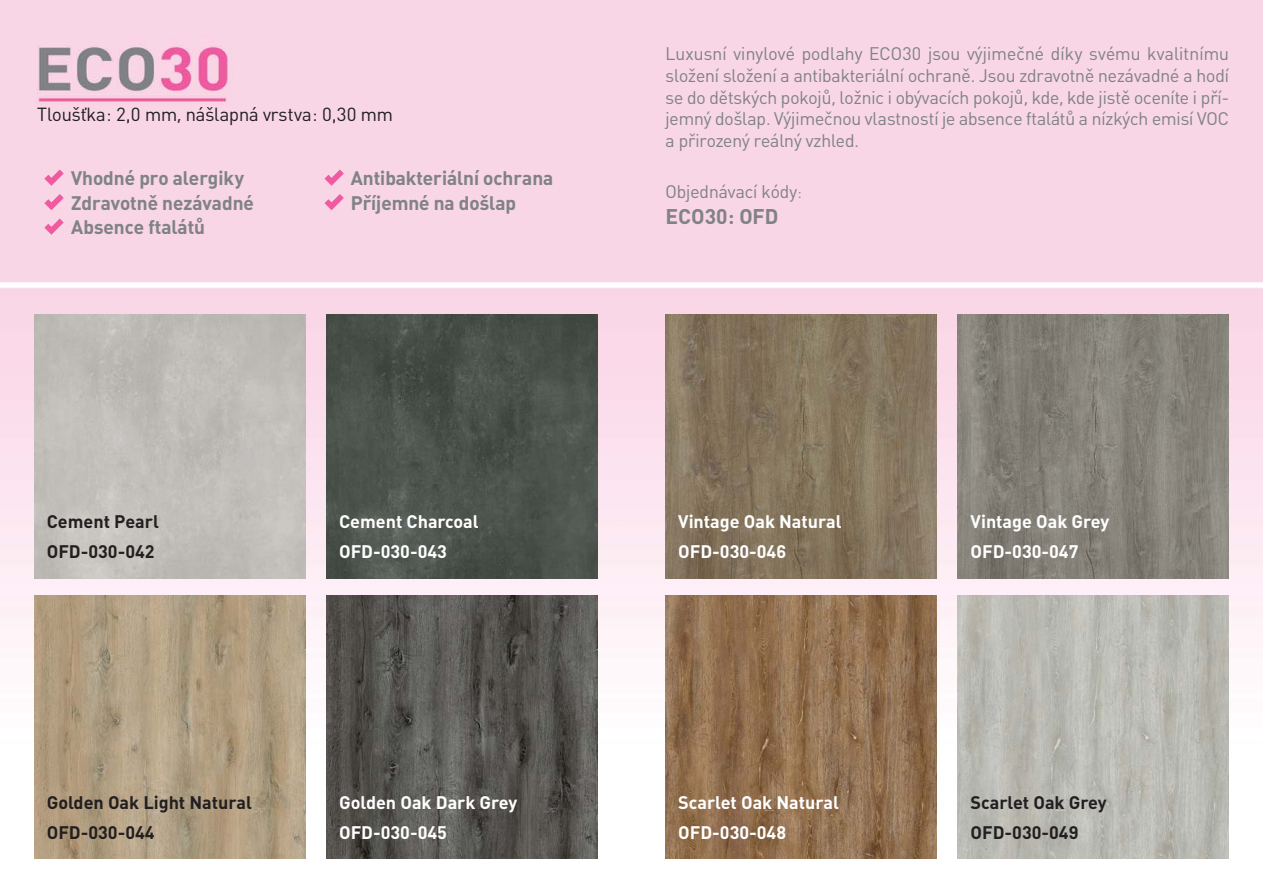
<style>
.page{position:relative;width:1263px;height:893px;background:#fff}
.page>*{position:absolute;margin:0;border:0;box-sizing:border-box;transform-origin:0 0}
.t1{font:700 21px "CADIN";color:#808285}
.t2{font:700 19.35px/24.5px "CA Info Type CE";color:#808285}
.t3{font:18.75px "CA Info Type CE";color:#231f20}
.t4{font:18px/21.6px "CA Info Type CE";color:#808285;text-align:justify}
.t5{font:700 18px/30px "CADIN";color:#fff}
.t6{font:700 18px/30px "CADIN";color:#231f20}
.s1{font-family:"CADIN"}
.s2{font-size:15px}
.s3{font-family:"CA Info Type CE"}
</style>
<div class="page">
<img style="left:0;top:0;width:1263px;height:859px">
<img style="left:34px;top:595px;width:271px;height:264px">
<img style="left:326px;top:595px;width:271px;height:264px">
<img style="left:34px;top:315px;width:271px;height:263px">
<img style="left:326px;top:315px;width:271px;height:263px">
<img style="left:665px;top:595px;width:271px;height:264px">
<img style="left:958px;top:595px;width:271px;height:264px">
<img style="left:665px;top:315px;width:271px;height:263px">
<img style="left:958px;top:315px;width:271px;height:263px">
<svg style="left:44px;top:170px;width:20px;height:16px"></svg>
<svg style="left:44px;top:194px;width:20px;height:16px"></svg>
<svg style="left:44px;top:218px;width:20px;height:17px"></svg>
<svg style="left:324px;top:170px;width:20px;height:16px"></svg>
<svg style="left:324px;top:194px;width:20px;height:16px"></svg>
<p class="t3" style="left:37px;top:107px;width:357px">Tloušťka: <span class="s1">2,0</span> mm, nášlapná vrstva: <span class="s1">0,30</span> mm</p>
<p class="t2" style="left:71px;top:168px;width:184px">Vhodné pro alergiky<br>Zdravotně nezávadné<br>Absence ftalátů</p>
<p class="t2" style="left:351px;top:168px;width:204px">Antibakteriální ochrana<br>Příjemné na došlap</p>
<p class="t6" style="left:47px;top:509px;width:114px">Cement Pearl<br>OFD-030-042</p>
<p class="t5" style="left:339px;top:509px;width:141px">Cement Charcoal<br>OFD-030-043</p>
<p class="t6" style="left:47px;top:789px;width:207px">Golden Oak Light Natural<br>OFD-030-044</p>
<p class="t5" style="left:339px;top:789px;width:180px">Golden Oak Dark Grey<br>OFD-030-045</p>
<p class="t4" style="left:665px;top:45px;width:565px">Luxusní vinylové podlahy ECO<span class="s1">30</span> jsou výjimečné díky svému kvalitnímu složení složení a antibakteriální ochraně. Jsou zdravotně nezávadné a hodí se do dětských pokojů, ložnic i obývacích pokojů, kde, kde jistě oceníte i pří&shy;jemný došlap. Výjimečnou vlastností je absence ftalátů a nízkých emisí VOC a přirozený reálný vzhled.</p>
<p class="t4" style="left:665px;top:183px;width:138px">Objednávací kódy<span class="s2">:</span></p>
<p class="t1" style="left:665px;top:209px;width:114px">ECO30<span class="s3">: OFD</span></p>
<p class="t5" style="left:678px;top:509px;width:165px">Vintage Oak Natural<br>OFD-030-046</p>
<p class="t5" style="left:971px;top:509px;width:140px">Vintage Oak Grey<br>OFD-030-047</p>
<p class="t5" style="left:678px;top:789px;width:162px">Scarlet Oak Natural<br>OFD-030-048</p>
<p class="t6" style="left:971px;top:789px;width:138px">Scarlet Oak Grey<br>OFD-030-049</p>
</div>
